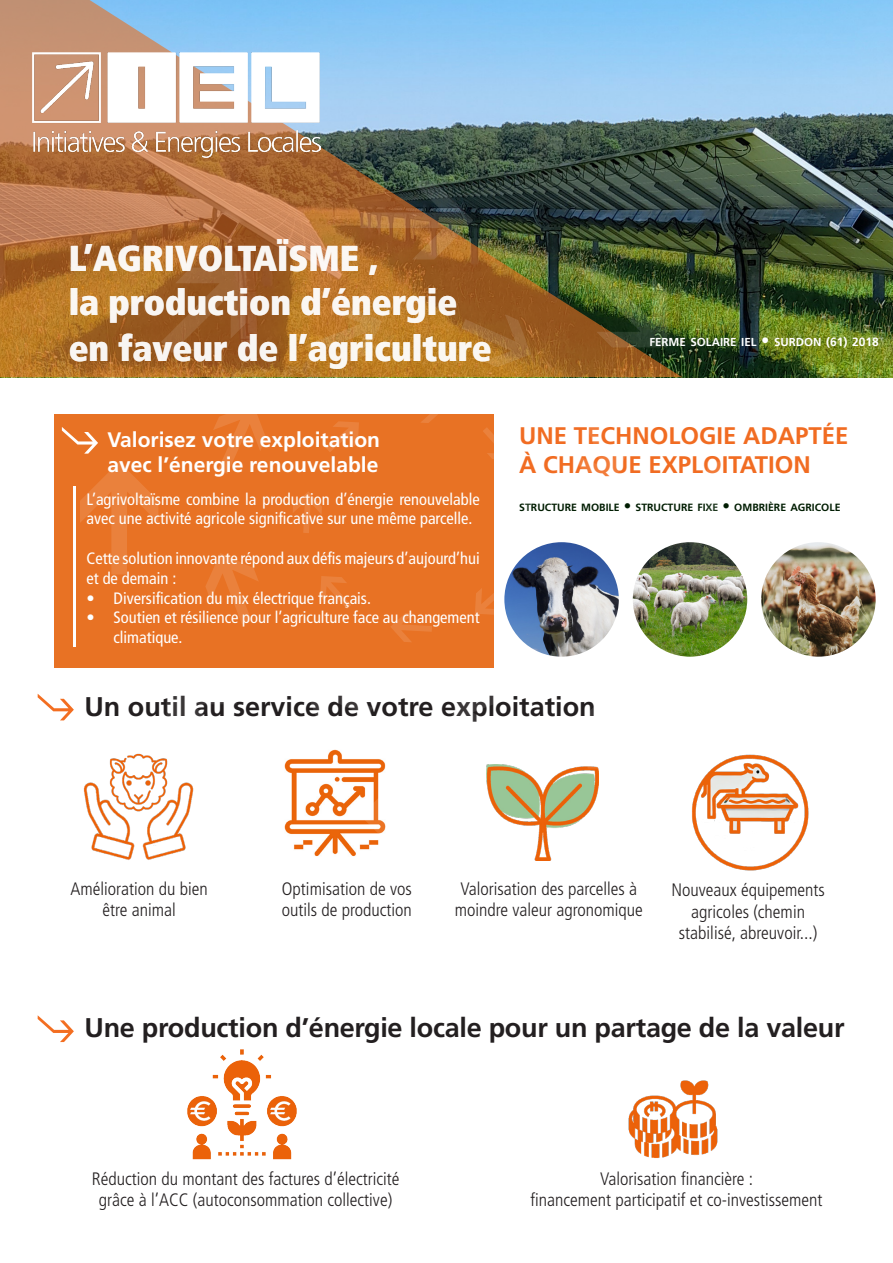
<style>
.page{position:relative;width:893px;height:1263px;background:#fff}
.page>*{position:absolute;margin:0;border:0;box-sizing:border-box;transform-origin:0 0}
.t1{font:36px/43.2px "Frutiger LT 87 X Blk Cn";color:#fff}
.t2{font:27px "Frutiger LT 65 Bd";letter-spacing:-.01em;color:#231f20}
.t3{font:24px/28.8px "Frutiger LT 65 Bd";color:#f16c22}
.t4{font:21px/25.2px "Frutiger LT 65 Bd";color:#fff}
.t5{font:18px/21.6px "Frutiger LT 47 Lt Cn";color:#231f20;text-align:center}
.t6{font:16.5px/19.8px "Frutiger LT 57 Cn";color:#fff}
.t7{font:11.55px "Frutiger LT 65 Bd";color:#fff}
.t8{font:10.5px "Frutiger LT 65 Bd";color:#001d02}
.s1{font-size:16.5px}
.s2{font-size:12px}
.s3{font-size:15px}
</style>
<div class="page">
<img style="left:682px;top:0;width:211px;height:377px">
<div style="left:55px;top:415px;width:439px;height:253px;background:#e87224"></div>
<hr style="left:73px;top:486px;width:2px;height:161px;background:#fff">
<svg style="left:62px;top:427px;width:36px;height:27px"></svg>
<img style="left:83px;top:753px;width:111px;height:107px">
<img style="left:284px;top:749px;width:102px;height:108px">
<img style="left:486px;top:765px;width:112px;height:95px">
<img style="left:628px;top:1080px;width:90px;height:78px">
<img style="left:187px;top:1049px;width:110px;height:111px">
<svg style="left:38px;top:1015px;width:36px;height:27px"></svg>
<svg style="left:38px;top:694px;width:36px;height:26px"></svg>
<svg style="left:0;top:0;width:682px;height:377px;background:#90836c"></svg>
<img style="left:33px;top:53px;width:287px;height:104px">
<svg style="left:360px;top:181px;width:113px;height:78px;background:#7d5932"></svg>
<img style="left:582px;top:262px;width:85px;height:85px">
<svg style="left:588px;top:765px;width:10px;height:3px"></svg>
<svg style="left:360px;top:777px;width:26px;height:78px"></svg>
<svg style="left:166px;top:753px;width:28px;height:21px"></svg>
<svg style="left:80px;top:462px;width:78px;height:112px"></svg>
<svg style="left:161px;top:268px;width:85px;height:85px;background:#9a5c28"></svg>
<svg style="left:205px;top:553px;width:53px;height:71px"></svg>
<svg style="left:213px;top:414px;width:53px;height:59px"></svg>
<svg style="left:311px;top:306px;width:71px;height:54px;background:#c0812e"></svg>
<svg style="left:461px;top:314px;width:70px;height:53px;background:#a96e29"></svg>
<svg style="left:320px;top:576px;width:31px;height:33px"></svg>
<svg style="left:293px;top:492px;width:29px;height:41px"></svg>
<svg style="left:326px;top:421px;width:33px;height:31px"></svg>
<svg style="left:402px;top:414px;width:42px;height:9px"></svg>
<svg style="left:483px;top:428px;width:11px;height:31px"></svg>
<svg style="left:475px;top:588px;width:30px;height:27px"></svg>
<svg style="left:391px;top:613px;width:41px;height:29px"></svg>
<img style="left:692px;top:754px;width:117px;height:117px">
<img style="left:504px;top:542px;width:115px;height:115px;border-radius:57px">
<img style="left:633px;top:542px;width:114px;height:115px;border-radius:57px">
<img style="left:761px;top:542px;width:115px;height:115px;border-radius:57px">
<h1 class="t1" style="left:69px;top:237px;width:390px">L’AGRIVOLTAÏSME ,<br>la production d’énergie</h1>
<h1 class="t1" style="left:69px;top:327px;width:425px">en faveur de l’agriculture</h1>
<p class="t4" style="left:107px;top:427px;width:274px">Valorisez votre exploitation avec l’énergie renouvelable</p>
<p class="t6" style="left:87px;top:489px;width:395px">L’agrivoltaïsme combine la production d’énergie renouvelable avec une activité agricole significative sur une même parcelle.</p>
<p class="t6" style="left:87px;top:548px;width:395px">Cette solution innovante répond aux défis majeurs d’aujourd’hui et de demain :</p>
<p class="t6" style="left:87px;top:588px;width:286px">• Diversification du mix électrique français.</p>
<p class="t6" style="left:114px;top:608px;width:368px;text-indent:-27px">• Soutien et résilience pour l’agriculture face au changement climatique.</p>
<p class="t7" style="left:649px;top:335px;width:231px">FERME SOLAIRE IEL <span class="s1">•</span> SURDON <span class="s2">(61) 2018</span></p>
<p class="t3" style="left:519px;top:422px;width:331px">UNE TECHNOLOGIE ADAPTÉE<br>À CHAQUE EXPLOITATION</p>
<p class="t8" style="left:519px;top:501px;width:323px">STRUCTURE MOBILE <span class="s3">•</span> STRUCTURE FIXE <span class="s3">•</span> OMBRIÈRE AGRICOLE</p>
<p class="t2" style="left:84px;top:691px;width:513px">Un outil au service de votre exploitation</p>
<p class="t5" style="left:70px;top:878px;width:139px">Amélioration du bien être animal</p>
<p class="t5" style="left:282px;top:878px;width:132px;text-align:left">Optimisation de vos outils de production</p>
<p class="t5" style="left:455px;top:878px;width:190px">Valorisation des parcelles à moindre valeur agronomique</p>
<p class="t5" style="left:671px;top:879px;width:155px">Nouveaux équipements agricoles (chemin</p>
<p class="t5" style="left:679px;top:923px;width:140px">stabilisé, abreuvoir...)</p>
<p class="t2" style="left:84px;top:1012px;width:762px">Une production d’énergie locale pour un partage de la valeur</p>
<p class="t5" style="left:92px;top:1168px;width:309px">Réduction du montant des factures d’électricité grâce à l’ACC (autoconsommation collective)</p>
<p class="t5" style="left:600px;top:1168px;width:155px">Valorisation financière :</p>
<p class="t5" style="left:530px;top:1189px;width:294px">financement participatif et co-investissement</p>
</div>
